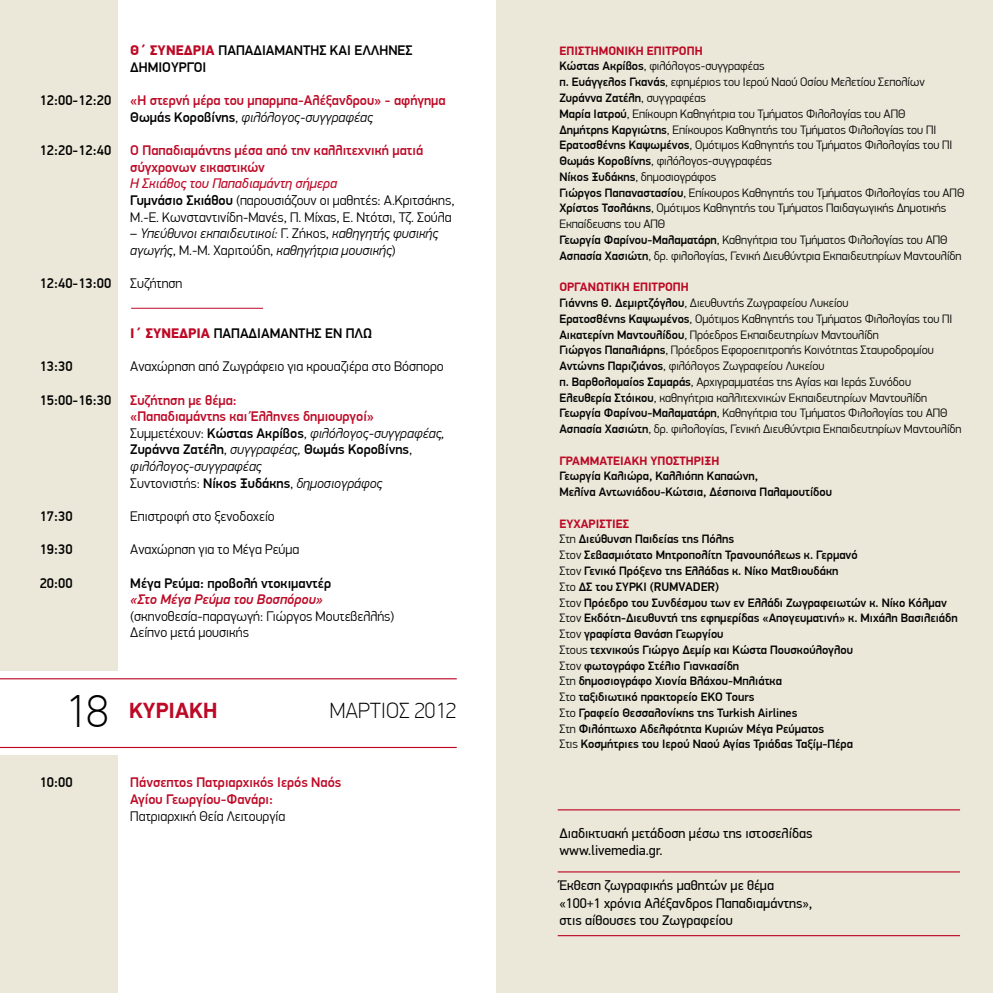
<style>
.page{position:relative;width:993px;height:993px;background:#fff}
.page>*{position:absolute;margin:0;border:0;box-sizing:border-box;transform-origin:0 0}
.t1{font:100 22.05px "PF Din Display Pro";color:#000}
.t2{font:700 22.05px "PF Din Display Pro";color:#bd0926}
.t3{font:300 14px/16.6px "PF Din Display Pro";color:#000}
.t4{font:italic 300 14px/16.6px "PF Din Display Pro";color:#000}
.t5{font:500 14px/16.6px "PF Din Display Pro";color:#bd0926}
.t6{font:500 14px/16.6px "PF Din Display Pro";color:#000}
.t7{font:14px/17.5px "PF Din Display Pro";color:#000}
.t8{font:italic 500 14px "PF Din Display Pro";color:#bd0926}
.t9{font:300 12.25px/15.8px "PF Din Display Pro";color:#000}
.t10{font:500 12.25px/15.8px "PF Din Display Pro";color:#000}
.t11{font:700 12.25px "PF Din Display Pro";color:#bd0926}
.s1{font-weight:900;color:#bd0926}
.s2{color:#000}
.s3{font-weight:300;color:#000}
.s4{font-weight:300;font-style:italic;color:#000}
.s5{font-weight:400;font-style:italic;color:#bd0926}
.s6{font-weight:500}
.s7{font-style:normal}
.s8{font-weight:500;font-style:normal;color:#bd0926}
.s9{font-weight:500;font-style:normal}
.s10{font-weight:100;font-size:46.55px;color:#000}
.s11{font-weight:700;color:#bd0926}
.s12{font-weight:300}
.s13{font-family:"PF Din Text Pro"}
</style>
<div class="page">
<div style="left:496px;top:0;width:496px;height:992px;background:#ebe8d9"></div>
<div style="left:0;top:0;width:117px;height:992px;background:#ebe8d9"></div>
<div style="left:0;top:671px;width:456px;height:83px;background:#fff"></div>
<hr style="left:131px;top:308px;width:132px;height:1px;background:#bd0926">
<hr style="left:0;top:746px;width:456px;height:1px;background:#bd0926">
<hr style="left:0;top:678px;width:456px;height:1px;background:#bd0926">
<hr style="left:557px;top:934px;width:402px;height:1px;background:#bd0926">
<hr style="left:557px;top:809px;width:402px;height:1px;background:#bd0926">
<hr style="left:557px;top:871px;width:402px;height:1px;background:#bd0926">
<p class="t6" style="left:40px;top:92px;width:73px">12:00-12:20</p>
<p class="t6" style="left:40px;top:142px;width:73px">12:20-12:40</p>
<p class="t6" style="left:40px;top:275px;width:73px">12:40-13:00</p>
<p class="t6" style="left:40px;top:358px;width:34px">13:30</p>
<p class="t6" style="left:40px;top:391px;width:73px">15:00-16:30</p>
<p class="t6" style="left:40px;top:508px;width:34px">17:30</p>
<p class="t6" style="left:40px;top:541px;width:34px">19:30</p>
<p class="t6" style="left:40px;top:574px;width:34px">20:00</p>
<p class="t6" style="left:130px;top:42px;width:284px"><span class="s1">Θ΄ ΣΥΝΕΔΡΙΑ</span> ΠΑΠΑΔΙΑΜΑΝΤΗΣ ΚΑΙ ΕΛΛΗΝΕΣ<br>ΔΗΜΙΟΥΡΓΟΙ</p>
<p class="t5" style="left:130px;top:92px;width:317px">«Η στερνή μέρα του μπαρμπα-Αλέξανδρου» - αφήγημα<br><span class="s2">Θωμάς Κοροβίνης</span><span class="s3">,</span> <span class="s4">φιλόλογος-συγγραφέας</span></p>
<p class="t5" style="left:130px;top:142px;width:294px">Ο Παπαδιαμάντης μέσα από την καλλιτεχνική ματιά σύγχρονων εικαστικών</p>
<p class="t3" style="left:130px;top:175px;width:325px"><span class="s5">Η Σκιάθος του Παπαδιαμάντη σήμερα<br></span><span class="s6">Γυμνάσιο Σκιάθου</span> (παρουσιάζουν οι μαθητές: Α.Κριτσάκης,<br>Μ.-Ε. Κωνσταντινίδη-Μανές, Π. Μίχας, Ε. Ντότσι, Τζ. Σούλα</p>
<p class="t4" style="left:130px;top:225px;width:309px"><span class="s7">–</span> Υπεύθυνοι εκπαιδευτικοί: <span class="s7">Γ. Ζήκος,</span> καθηγητής φυσικής αγωγής<span class="s7">, Μ.-Μ. Χαριτούδη,</span> καθηγήτρια μουσικής<span class="s7">)</span></p>
<p class="t3" style="left:130px;top:275px;width:54px">Συζήτηση</p>
<p class="t6" style="left:130px;top:325px;width:243px"><span class="s1">Ι΄ ΣΥΝΕΔΡΙΑ</span> ΠΑΠΑΔΙΑΜΑΝΤΗΣ ΕΝ ΠΛΩ</p>
<p class="t3" style="left:130px;top:358px;width:315px">Αναχώρηση από Ζωγράφειο για κρουαζιέρα στο Βόσπορο</p>
<p class="t4" style="left:130px;top:391px;width:316px"><span class="s8">Συζήτηση με θέμα:<br>«Παπαδιαμάντης και Έλληνες δημιουργοί» </span><span class="s7">Συμμετέχουν:</span> <span class="s9">Κώστας Ακρίβος</span><span class="s7">,</span> φιλόλογος-συγγραφέας, <span class="s9">Ζυράννα Ζατέλη</span><span class="s7">,</span> συγγραφέας, <span class="s9">Θωμάς Κοροβίνης</span><span class="s7">, </span>φιλόλογος-συγγραφέας<br><span class="s7">Συντονιστής:</span> <span class="s9">Νίκος Ξυδάκης</span><span class="s7">,</span> δημοσιογράφος</p>
<p class="t3" style="left:130px;top:508px;width:146px">Επιστροφή στο ξενοδοχείο</p>
<p class="t3" style="left:130px;top:541px;width:170px">Αναχώρηση για το Μέγα Ρεύμα</p>
<p class="t6" style="left:130px;top:574px;width:202px">Μέγα Ρεύμα: προβολή ντοκιμαντέρ</p>
<p class="t8" style="left:130px;top:590px;width:194px">«Στο Μέγα Ρεύμα του Βοσπόρου»</p>
<p class="t3" style="left:130px;top:607px;width:265px">(σκηνοθεσία-παραγωγή: Γιώργος Μουτεβελλής)<br>Δείπνο μετά μουσικής</p>
<h1 class="t2" style="left:64px;top:696px;width:154px"><span class="s10">18</span> KYΡIAKH</h1>
<h1 class="t1" style="left:330px;top:697px;width:128px">ΜΑΡΤΙΟΣ 2012</h1>
<p class="t6" style="left:40px;top:774px;width:34px">10:00</p>
<p class="t5" style="left:130px;top:774px;width:212px">Πάνσεπτος Πατριαρχικός Ιερός Ναός<br>Αγίου Γεωργίου-Φανάρι:</p>
<p class="t3" style="left:130px;top:807px;width:156px">Πατριαρχική Θεία Λειτουργία</p>
<p class="t9" style="left:559px;top:43px;width:406px"><span class="s11">ΕΠΙΣΤΗΜΟΝΙΚΗ ΕΠΙΤΡΟΠΗ<br></span><span class="s6">Κώστας Ακρίβος</span>, φιλόλογος-συγγραφέας<br><span class="s6">π. Ευάγγελος Γκανάς</span>, εφημέριος του Ιερού Ναού Οσίου Μελετίου Σεπολίων <span class="s6">Ζυράννα Ζατέλη</span>, συγγραφέας<br><span class="s6">Μαρία Ιατρού</span>, Επίκουρη Καθηγήτρια του Τμήματος Φιλολογίας του ΑΠΘ<br><span class="s6">Δημήτρης Καργιώτης</span>, Επίκουρος Καθηγητής του Τμήματος Φιλολογίας του ΠΙ <span class="s6">Ερατοσθένης Καψωμένος</span>, Ομότιμος Καθηγητής του Τμήματος Φιλολογίας του ΠΙ <span class="s6">Θωμάς Κοροβίνης</span>, φιλόλογος-συγγραφέας<br><span class="s6">Νίκος Ξυδάκης</span>, δημοσιογράφος<br><span class="s6">Γιώργος Παπαναστασίου</span>, Επίκουρος Καθηγητής του Τμήματος Φιλολογίας του ΑΠΘ <span class="s6">Χρίστος Τσολάκης</span>, Ομότιμος Καθηγητής του Τμήματος Παιδαγωγικής Δημοτικής Εκπαίδευσης του ΑΠΘ<br><span class="s6">Γεωργία Φαρίνου-Μαλαματάρη</span>, Καθηγήτρια του Τμήματος Φιλολογίας του ΑΠΘ <span class="s6">Ασπασία Χασιώτη</span>, δρ. φιλολογίας, Γενική Διευθύντρια Εκπαιδευτηρίων Μαντουλίδη</p>
<p class="t9" style="left:559px;top:279px;width:403px"><span class="s11">ΟΡΓΑΝΩΤΙΚΗ ΕΠΙΤΡΟΠΗ<br></span><span class="s6">Γιάννης Θ. Δεμιρτζόγλου</span>, Διευθυντής Ζωγραφείου Λυκείου<br><span class="s6">Ερατοσθένης Καψωμένος</span>, Ομότιμος Καθηγητής του Τμήματος Φιλολογίας του ΠΙ <span class="s6">Αικατερίνη Μαντουλίδου</span>, Πρόεδρος Εκπαιδευτηρίων Μαντουλίδη<br><span class="s6">Γιώργος Παπαλιάρης</span>, Πρόεδρος Εφοροεπιτροπής Κοινότητας Σταυροδρομίου <span class="s6">Αντώνης Παριζιάνος</span>, φιλόλογος Ζωγραφείου Λυκείου<br><span class="s6">π. Βαρθολομαίος Σαμαράς</span>, Αρχιγραμματέας της Αγίας και Ιεράς Συνόδου <span class="s6">Ελευθερία Στόικου</span>, καθηγήτρια καλλιτεχνικών Εκπαιδευτηρίων Μαντουλίδη <span class="s6">Γεωργία Φαρίνου-Μαλαματάρη</span>, Καθηγήτρια του Τμήματος Φιλολογίας του ΑΠΘ <span class="s6">Ασπασία Χασιώτη</span>, δρ. φιλολογίας, Γενική Διευθύντρια Εκπαιδευτηρίων Μαντουλίδη</p>
<p class="t11" style="left:559px;top:453px;width:161px">ΓΡΑΜΜΑΤΕΙΑΚΗ ΥΠΟΣΤΗΡΙΞΗ</p>
<p class="t10" style="left:559px;top:468px;width:274px">Γεωργία Καλιώρα, Καλλιόπη Καπαώνη,<br>Μελίνα Αντωνιάδου-Κώτσια, Δέσποινα Παλαμουτίδου</p>
<p class="t10" style="left:559px;top:515px;width:399px"><span class="s11">ΕΥΧΑΡΙΣΤΙΕΣ<br></span><span class="s12">Στη</span> Διεύθυνση Παιδείας της Πόλης<br><span class="s12">Στον</span> Σεβασμιότατο Μητροπολίτη Τρανουπόλεως κ. Γερμανό<br><span class="s12">Στον</span> Γενικό Πρόξενο της Ελλάδας κ. Νίκο Ματθιουδάκη<br><span class="s12">Στο</span> ΔΣ του ΣΥΡΚΙ (<span class="s13">RUMVADER</span>)<br><span class="s12">Στον</span> Πρόεδρο του Συνδέσμου των εν Ελλάδι Ζωγραφειωτών κ. Νίκο Κόλμαν <span class="s12">Στον</span> Εκδότη-Διευθυντή της εφημερίδας «Απογευματινή» κ. Μιχάλη Βασιλειάδη <span class="s12">Στον</span> γραφίστα Θανάση Γεωργίου<br><span class="s12">Στους</span> τεχνικούς Γιώργο Δεμίρ και Κώστα Πουσκούλογλου<br><span class="s12">Στον</span> φωτογράφο Στέλιο Γιανκασίδη<br><span class="s12">Στη</span> δημοσιογράφο Χιονία Βλάχου-Μπλιάτκα<br><span class="s12">Στo</span> ταξιδιωτικό πρακτορείο EKO Tours<br><span class="s12">Στo</span> Γραφείο Θεσσαλονίκης της Turkish Airlines<br><span class="s12">Στη</span> Φιλόπτωχο Αδελφότητα Κυριών Μέγα Ρεύματος<br><span class="s12">Στις</span> Κοσμήτριες του Ιερού Ναού Αγίας Τριάδας Ταξίμ-Πέρα</p>
<p class="t7" style="left:559px;top:824px;width:254px">Διαδικτυακή μετάδοση μέσω της ιστοσελίδας www.livemedia.gr.</p>
<p class="t7" style="left:559px;top:876px;width:254px">Έκθεση ζωγραφικής μαθητών με θέμα «100+1 χρόνια Αλέξανδρος Παπαδιαμάντης», στις αίθουσες του Ζωγραφείου</p>
</div>
